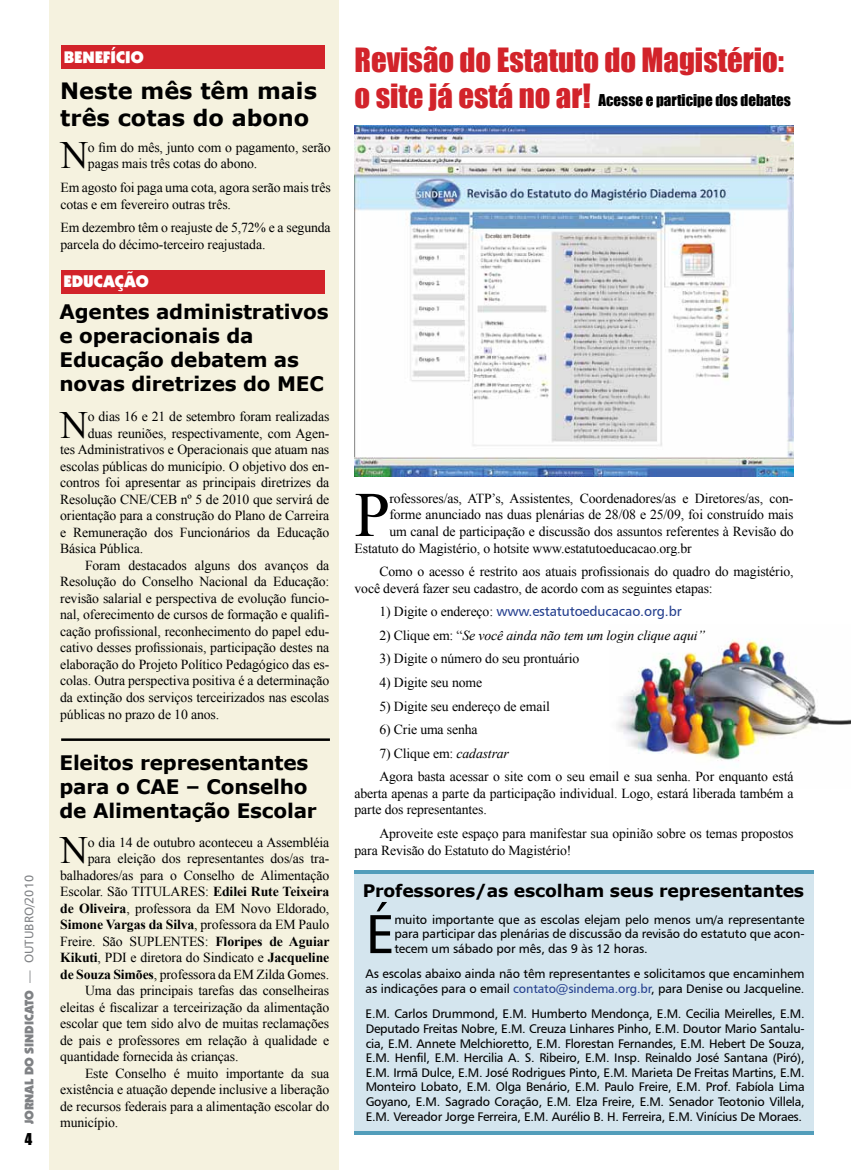
<style>
.page{position:relative;width:851px;height:1170px;background:#fff}
.page>*{position:absolute;margin:0;border:0;box-sizing:border-box;transform-origin:0 0}
.t1{font:63.62px "Times New Roman";color:#000}
.t2{font:54.62px "Humanist 777 BT Roman B";color:#000}
.t3{font:38.62px "Times New Roman";color:#000}
.t4{font:30.62px/36.8px "Impact";color:#d2232a}
.t5{font:700 22.5px/27px "Verdana";color:#000}
.t6{font:700 20px/24px "Verdana";letter-spacing:-.01em;color:#000}
.t7{font:700 17.25px "Verdana";letter-spacing:-.01em;color:#000}
.t8{font:900 16.88px "Kabel IT Cby BT";color:#fff}
.t9{font:15px "Impact";color:#000}
.t10{font:13.75px/16.5px "Times New Roman";letter-spacing:-.01em;color:#000}
.t11{font:italic 13.75px "Times New Roman";letter-spacing:-.01em;color:#000}
.t12{font:13.75px "Humanist 777 BT Roman B";letter-spacing:-.01em;color:#25408f}
.t13{font:700 13.75px "Times New Roman";letter-spacing:-.01em;color:#000}
.t14{font:12.5px/14.6px "Humanist 777 BT Roman B";letter-spacing:-.01em;color:#000;text-align:justify}
.t15{font:900 12.5px "Kabel IT Cby BT";color:#808285}
.s1{font-family:"Humanist 777 BT Roman B";font-weight:400}
.s2{font-weight:700}
.s3{font-weight:400}
.s4{font-family:"Times New Roman";color:#000}
.s5{font-style:normal}
.s6{font-style:italic}
.s7{color:#25408f}
</style>
<div class="page">
<img style="left:617px;top:638px;width:233px;height:123px">
<div style="left:49px;top:0;width:289px;height:1169px;background:#f5f2df"></div>
<div style="left:61px;top:45px;width:263px;height:24px;background:#d2232a"></div>
<hr style="left:61px;top:738px;width:269px;height:2px;background:#000">
<div style="left:61px;top:270px;width:263px;height:23px;background:#d2232a"></div>
<img style="left:354px;top:125px;width:439px;height:351px">
<div style="left:354px;top:874px;width:460px;height:260px;background:#d4e5ee"></div>
<hr style="left:354px;top:870px;width:460px;height:4px;background:#529dba">
<svg style="left:354px;top:1131px;width:460px;height:3px"></svg>
<p class="t15" style="left:21px;top:1124px;width:251px;rotate:-90deg">JORNAL DO SINDICATO <span class="s1">— OUTUBRO/2010</span></p>
<p class="t9" style="left:25px;top:1127px;width:9px">4</p>
<p class="t8" style="left:64px;top:46px;width:81px">BENEFÍCIO</p>
<h3 class="t4" style="left:354px;top:40px;width:431px">Revisão do Estatuto do Magistério: o site já está no ar!</h3>
<h3 class="t3" style="left:60px;top:129px;width:29px">N</h3>
<p class="t10" style="left:88px;top:139px;width:244px">o fim do mês, junto com o pagamento, serão pagas mais três cotas do abono.</p>
<p class="t10" style="left:60px;top:179px;width:272px">Em agosto foi paga uma cota, agora serão mais três cotas e em fevereiro outras três.</p>
<p class="t10" style="left:60px;top:219px;width:272px">Em dezembro têm o reajuste de 5,72% e a segunda parcela do décimo-terceiro reajustada.</p>
<h3 class="t5" style="left:60px;top:77px;width:258px">Neste mês têm mais três cotas do abono</h3>
<p class="t9" style="left:598px;top:88px;width:194px">Acesse e participe dos debates</p>
<p class="t8" style="left:64px;top:271px;width:87px">EDUCAÇÃO</p>
<h3 class="t6" style="left:59px;top:299px;width:270px">Agentes administrativos e operacionais da<br>Educação debatem as novas diretrizes do MEC</h3>
<h3 class="t3" style="left:60px;top:399px;width:29px">N</h3>
<p class="t10" style="left:88px;top:408px;width:243px">o dias 16 e 21 de setembro foram realizadas</p>
<p class="t10" style="left:88px;top:425px;width:243px">duas reuniões, respectivamente, com Agen-</p>
<p class="t10" style="left:60px;top:441px;width:270px">tes Administrativos e Operacionais que atuam nas</p>
<p class="t10" style="left:60px;top:458px;width:270px">escolas públicas do município. O objetivo dos en-</p>
<p class="t10" style="left:60px;top:474px;width:270px">contros foi apresentar as principais diretrizes da</p>
<p class="t10" style="left:60px;top:491px;width:270px">Resolução CNE/CEB nº 5 de 2010 que servirá de</p>
<p class="t10" style="left:60px;top:507px;width:270px">orientação para a construção do Plano de Carreira</p>
<p class="t10" style="left:60px;top:524px;width:270px">e Remuneração dos Funcionários da Educação</p>
<p class="t10" style="left:60px;top:540px;width:84px">Básica Pública.</p>
<p class="t10" style="left:85px;top:557px;width:246px">Foram destacados alguns dos avanços da</p>
<p class="t10" style="left:60px;top:573px;width:270px">Resolução do Conselho Nacional da Educação:</p>
<p class="t10" style="left:60px;top:590px;width:270px">revisão salarial e perspectiva de evolução funcio-</p>
<p class="t10" style="left:60px;top:606px;width:270px">nal, oferecimento de cursos de formação e qualifi-</p>
<p class="t10" style="left:60px;top:623px;width:270px">cação profissional, reconhecimento do papel edu-</p>
<p class="t10" style="left:60px;top:639px;width:270px">cativo desses profissionais, participação destes na</p>
<p class="t10" style="left:60px;top:656px;width:270px">elaboração do Projeto Político Pedagógico das es-</p>
<p class="t10" style="left:60px;top:672px;width:270px">colas. Outra perspectiva positiva é a determinação</p>
<p class="t10" style="left:60px;top:689px;width:270px">da extinção dos serviços terceirizados nas escolas</p>
<p class="t10" style="left:60px;top:705px;width:160px">públicas no prazo de 10 anos.</p>
<h3 class="t6" style="left:59px;top:750px;width:259px">Eleitos representantes para o CAE – Conselho de Alimentação Escolar</h3>
<h3 class="t3" style="left:60px;top:824px;width:29px">N</h3>
<p class="t10" style="left:88px;top:833px;width:243px">o dia 14 de outubro aconteceu a Assembléia</p>
<p class="t10" style="left:88px;top:850px;width:243px">para eleição dos representantes dos/as tra-</p>
<p class="t10" style="left:60px;top:866px;width:270px">balhadores/as para o Conselho de Alimentação</p>
<p class="t10" style="left:60px;top:883px;width:81px">Escolar. São titulares</p>
<p class="t10" style="left:60px;top:883px;width:270px;text-align:justify;text-indent:145px">: <span class="s2">Edilei Rute Teixeira de Oliveira</span>, professora da EM Novo Eldorado, <span class="s2">Simone Vargas da Silva</span>, professora da EM Paulo Freire. São suplentes</p>
<p class="t13" style="left:205px;top:931px;width:126px"><span class="s3">:</span> Floripes de Aguiar</p>
<p class="t10" style="left:60px;top:949px;width:270px"><span class="s2">Kikuti</span>, PDI e diretora do Sindicato e <span class="s2">Jacqueline</span></p>
<p class="t10" style="left:60px;top:965px;width:270px"><span class="s2">de Souza Simões</span>, professora da EM Zilda Gomes.</p>
<p class="t10" style="left:85px;top:982px;width:246px">Uma das principais tarefas das conselheiras</p>
<p class="t10" style="left:60px;top:998px;width:270px">eleitas é fiscalizar a terceirização da alimentação</p>
<p class="t10" style="left:60px;top:1015px;width:270px">escolar que tem sido alvo de muitas reclamações</p>
<p class="t10" style="left:60px;top:1031px;width:270px">de pais e professores em relação à qualidade e</p>
<p class="t10" style="left:60px;top:1048px;width:180px">quantidade fornecida às crianças.</p>
<p class="t10" style="left:85px;top:1064px;width:246px">Este Conselho é muito importante da sua</p>
<p class="t10" style="left:60px;top:1081px;width:270px">existência e atuação depende inclusive a liberação</p>
<p class="t10" style="left:60px;top:1097px;width:270px">de recursos federais para a alimentação escolar do</p>
<p class="t10" style="left:60px;top:1114px;width:59px">município.</p>
<h1 class="t1" style="left:354px;top:472px;width:37px">P</h1>
<p class="t10" style="left:389px;top:490px;width:405px">rofessores/as, ATP’s, Assistentes, Coordenadores/as e Diretores/as, con-</p>
<p class="t10" style="left:389px;top:506px;width:405px">forme anunciado nas duas plenárias de 28/08 e 25/09, foi construído mais</p>
<p class="t10" style="left:389px;top:523px;width:406px">um canal de participação e discussão dos assuntos referentes à Revisão do</p>
<p class="t10" style="left:354px;top:539px;width:338px">Estatuto do Magistério, o hotsite www.estatutoeducacao.org.br</p>
<p class="t10" style="left:354px;top:563px;width:440px;text-indent:25px">Como o acesso é restrito aos atuais profissionais do quadro do magistério, você deverá fazer seu cadastro, de acordo com as seguintes etapas:</p>
<p class="t12" style="left:379px;top:603px;width:304px"><span class="s4">1) Digite o endereço:</span> www.estatutoeducacao.org.br</p>
<p class="t11" style="left:379px;top:625px;width:327px"><span class="s5">2) Clique em: “</span>Se você ainda não tem um login clique aqui”</p>
<p class="t10" style="left:379px;top:650px;width:201px">3) Digite o número do seu prontuário</p>
<p class="t10" style="left:379px;top:674px;width:104px">4) Digite seu nome</p>
<p class="t10" style="left:379px;top:697px;width:172px">5) Digite seu endereço de email</p>
<p class="t10" style="left:379px;top:721px;width:100px">6) Crie uma senha</p>
<p class="t10" style="left:379px;top:741px;width:415px;line-height:23.6px">7) Clique em: <span class="s6">cadastrar<br></span>Agora basta acessar o site com o seu email e sua senha. Por enquanto está</p>
<p class="t10" style="left:354px;top:784px;width:440px">aberta apenas a parte da participação individual. Logo, estará liberada também a parte dos representantes.</p>
<p class="t10" style="left:354px;top:824px;width:440px;text-indent:25px">Aproveite este espaço para manifestar sua opinião sobre os temas propostos para Revisão do Estatuto do Magistério!</p>
<p class="t7" style="left:362px;top:878px;width:443px">Professores/as escolham seus representantes</p>
<h2 class="t2" style="left:365px;top:900px;width:31px">É</h2>
<p class="t14" style="left:394px;top:911px;width:411px">muito importante que as escolas elejam pelo menos um/a representante para participar das plenárias de discussão da revisão do estatuto que acon&shy;tecem um sábado por mês, das 9 às 12 horas.</p>
<p class="t14" style="left:365px;top:966px;width:440px">As escolas abaixo ainda não têm representantes e solicitamos que encaminhem as indicações para o email <span class="s7">contato@sindema.org.br</span>, para Denise ou Jacqueline.</p>
<p class="t14" style="left:365px;top:1006px;width:440px">E.M. Carlos Drummond, E.M. Humberto Mendonça, E.M. Cecilia Meirelles, E.M.<br>Deputado Freitas Nobre, E.M. Creuza Linhares Pinho, E.M. Doutor Mario Santalu&shy;cia, E.M. Annete Melchioretto, E.M. Florestan Fernandes, E.M. Hebert De Souza, E.M. Henfil, E.M. Hercilia A. S. Ribeiro, E.M. Insp. Reinaldo José Santana (Piró), E.M. Irmã Dulce, E.M. José Rodrigues Pinto, E.M. Marieta De Freitas Martins, E.M.<br>Monteiro Lobato, E.M. Olga Benário, E.M. Paulo Freire, E.M. Prof. Fabíola Lima Goyano, E.M. Sagrado Coração, E.M. Elza Freire, E.M. Senador Teotonio Villela, E.M. Vereador Jorge Ferreira, E.M. Aurélio B. H. Ferreira, E.M. Vinícius De Moraes.</p>
</div>
